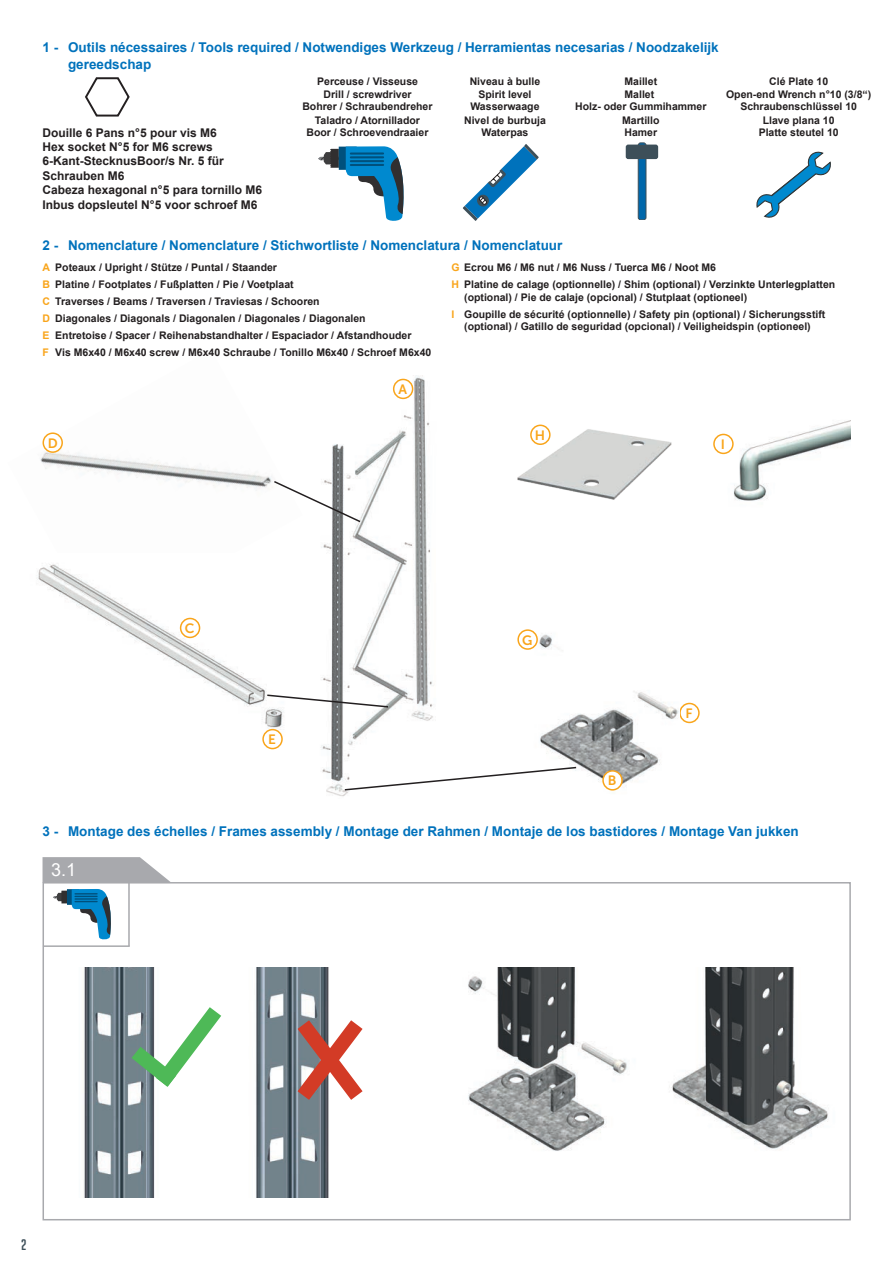
<style>
.page{position:relative;width:893px;height:1263px;background:#fff}
.page>*{position:absolute;margin:0;border:0;box-sizing:border-box;transform-origin:0 0}
.t1{font:18px "Arial";color:#fff}
.t2{font:15px "Big Noodle Titling";color:#3d4f59}
.t3{font:700 13.5px/16.2px "Arial";color:#0072bc}
.t4{font:13.5px "Museo Sans 700";color:#f9a51b}
.t5{font:700 12px/14.4px "Arial";color:#231f20}
.t6{font:700 10.5px/12.8px "Arial";color:#231f20;text-align:center}
.s1{color:#f9a51b}
</style>
<div class="page">
<img style="left:255px;top:968px;width:74px;height:230px">
<img style="left:42px;top:968px;width:113px;height:230px">
<svg style="left:116px;top:991px;width:105px;height:111px"></svg>
<svg style="left:283px;top:1004px;width:80px;height:111px"></svg>
<img style="left:468px;top:968px;width:159px;height:183px">
<img style="left:669px;top:968px;width:159px;height:182px">
<svg style="left:463px;top:144px;width:76px;height:77px"></svg>
<div style="left:638px;top:143px;width:8px;height:77px;background:#0067aa;border-radius:2px"></div>
<div style="left:638px;top:143px;width:8px;height:77px;border:1px solid #3d4f59;border-radius:2px"></div>
<div style="left:626px;top:145px;width:32px;height:14px;background:#3d4f59;border-radius:2px"></div>
<svg style="left:318px;top:146px;width:86px;height:75px"></svg>
<hr style="left:350px;top:152px;width:34px;height:3px;background:#00507c">
<hr style="left:350px;top:156px;width:34px;height:2px;background:#00507c">
<hr style="left:350px;top:160px;width:34px;height:2px;background:#00507c">
<hr style="left:350px;top:164px;width:34px;height:2px;background:#00507c">
<svg style="left:85px;top:77px;width:45px;height:40px"></svg>
<svg style="left:43px;top:857px;width:128px;height:25px;background:#b3b4b7"></svg>
<div style="left:43px;top:882px;width:808px;height:338px;border:2px solid #a8a9ad"></div>
<svg style="left:53px;top:889px;width:58px;height:51px"></svg>
<hr style="left:128px;top:882px;width:2px;height:64px;background:#a8a9ad">
<hr style="left:43px;top:945px;width:87px;height:2px;background:#a8a9ad">
<img style="left:321px;top:375px;width:113px;height:422px">
<div style="left:394px;top:379px;width:19px;height:19px;background:#fff;border-radius:50%"></div>
<div style="left:393px;top:379px;width:20px;height:20px;border:2px solid #f9a51b;border-radius:50%"></div>
<div style="left:679px;top:703px;width:21px;height:20px;border:2px solid #f9a51b;border-radius:50%"></div>
<img style="left:517px;top:424px;width:155px;height:76px">
<img style="left:713px;top:420px;width:137px;height:81px">
<div style="left:531px;top:425px;width:19px;height:19px;background:#fff;border-radius:50%"></div>
<div style="left:530px;top:425px;width:21px;height:20px;border:2px solid #f9a51b;border-radius:50%"></div>
<div style="left:714px;top:434px;width:19px;height:19px;background:#fff;border-radius:50%"></div>
<div style="left:713px;top:434px;width:21px;height:20px;border:2px solid #f9a51b;border-radius:50%"></div>
<img style="left:520px;top:631px;width:159px;height:160px">
<img style="left:40px;top:432px;width:232px;height:57px">
<img style="left:37px;top:564px;width:247px;height:186px">
<div style="left:181px;top:618px;width:19px;height:19px;background:#fff;border-radius:50%"></div>
<div style="left:180px;top:618px;width:20px;height:20px;border:2px solid #f9a51b;border-radius:50%"></div>
<div style="left:263px;top:730px;width:19px;height:18px;background:#fff;border-radius:50%"></div>
<div style="left:262px;top:729px;width:21px;height:20px;border:2px solid #f9a51b;border-radius:50%"></div>
<svg style="left:266px;top:694px;width:124px;height:14px"></svg>
<svg style="left:343px;top:766px;width:235px;height:25px"></svg>
<div style="left:603px;top:771px;width:19px;height:19px;background:#fff;border-radius:50%"></div>
<div style="left:602px;top:770px;width:21px;height:20px;border:2px solid #f9a51b;border-radius:50%"></div>
<div style="left:518px;top:630px;width:19px;height:19px;background:#fff;border-radius:50%"></div>
<div style="left:517px;top:629px;width:21px;height:21px;border:2px solid #f9a51b;border-radius:50%"></div>
<svg style="left:756px;top:152px;width:75px;height:66px"></svg>
<svg style="left:272px;top:480px;width:90px;height:44px"></svg>
<div style="left:43px;top:433px;width:19px;height:19px;background:#fff;border-radius:50%"></div>
<div style="left:43px;top:432px;width:20px;height:21px;border:2px solid #f9a51b;border-radius:50%"></div>
<p class="t3" style="left:68px;top:40px;width:652px;text-indent:-26px">1 - Outils nécessaires / Tools required / Notwendiges Werkzeug / Herramientas necesarias / Noodzakelijk gereedschap</p>
<p class="t6" style="left:317px;top:75px;width:102px">Perceuse / Visseuse</p>
<p class="t6" style="left:470px;top:75px;width:72px">Niveau à bulle</p>
<p class="t6" style="left:624px;top:75px;width:34px">Maillet</p>
<p class="t6" style="left:769px;top:75px;width:60px">Clé Plate 10</p>
<p class="t6" style="left:302px;top:88px;width:132px">Drill / screwdriver<br>Bohrer / Schraubendreher<br>Taladro / Atornillador</p>
<p class="t6" style="left:464px;top:88px;width:83px">Spirit level<br>Wasserwaage<br>Nivel de burbuja</p>
<p class="t6" style="left:575px;top:88px;width:133px">Mallet<br>Holz- oder Gummihammer<br>Martillo</p>
<p class="t6" style="left:726px;top:88px;width:147px">Open-end Wrench n°10 (3/8“)<br>Schraubenschlüssel 10<br>Llave plana 10</p>
<p class="t5" style="left:43px;top:125px;width:221px">Douille 6 Pans n°5 pour vis M6<br>Hex socket N°5 for M6 screws<br>6-Kant-StecknusBoor/s Nr. 5 für<br>Schrauben M6<br>Cabeza hexagonal n°5 para tornillo M6<br>Inbus dopsleutel N°5 voor schroef M6</p>
<p class="t3" style="left:43px;top:237px;width:521px">2 - Nomenclature / Nomenclature / Stichwortliste / Nomenclatura / Nomenclatuur</p>
<p class="t6" style="left:306px;top:126px;width:123px">Boor / Schroevendraaier</p>
<p class="t6" style="left:482px;top:126px;width:48px">Waterpas</p>
<p class="t6" style="left:624px;top:126px;width:34px">Hamer</p>
<p class="t6" style="left:759px;top:126px;width:81px">Platte steutel 10</p>
<p class="t6" style="left:43px;top:259px;width:390px;line-height:16.8px;text-align:left"><span class="s1">A</span> Poteaux / Upright / Stütze / Puntal / Staander<br><span class="s1">B</span> Platine / Footplates / Fußplatten / Pie / Voetplaat<br><span class="s1">C</span> Traverses / Beams / Traversen / Traviesas / Schooren<br><span class="s1">D</span> Diagonales / Diagonals / Diagonalen / Diagonales / Diagonalen<br><span class="s1">E</span> Entretoise / Spacer / Reihenabstandhalter / Espaciador / Afstandhouder<br><span class="s1">F</span> Vis M6x40 / M6x40 screw / M6x40 Schraube / Tonillo M6x40 / Schroef M6x40</p>
<p class="t6" style="left:451px;top:259px;width:385px;line-height:16.8px;text-align:left"><span class="s1">G</span> Ecrou M6 / M6 nut / M6 Nuss / Tuerca M6 / Noot M6<br><span class="s1">H</span> Platine de calage (optionnelle) / Shim (optional) / Verzinkte Unterlegplatten</p>
<p class="t6" style="left:451px;top:289px;width:375px;line-height:16.8px;text-align:left;text-indent:13px">(optional) / Pie de calaje (opcional) / Stutplaat (optioneel)<br><span class="s1">I</span> Goupille de sécurité (optionnelle) / Safety pin (optional) / Sicherungsstift</p>
<p class="t6" style="left:464px;top:320px;width:348px">(optional) / Gatillo de seguridad (opcional) / Veiligheidspin (optioneel)</p>
<p class="t4" style="left:48px;top:436px;width:11px">D</p>
<p class="t4" style="left:185px;top:621px;width:11px">C</p>
<p class="t4" style="left:268px;top:732px;width:9px">E</p>
<p class="t4" style="left:398px;top:382px;width:10px">A</p>
<p class="t4" style="left:535px;top:428px;width:12px">H</p>
<p class="t4" style="left:721px;top:437px;width:6px">I</p>
<p class="t4" style="left:522px;top:632px;width:12px">G</p>
<p class="t4" style="left:608px;top:773px;width:10px">B</p>
<p class="t4" style="left:685px;top:706px;width:9px">F</p>
<p class="t3" style="left:43px;top:823px;width:758px">3 - Montage des échelles / Frames assembly / Montage der Rahmen / Montaje de los bastidores / Montage Van jukken</p>
<h1 class="t1" style="left:51px;top:858px;width:27px">3.1</h1>
<h2 class="t2" style="left:21px;top:1237px;width:7px">2</h2>
</div>
